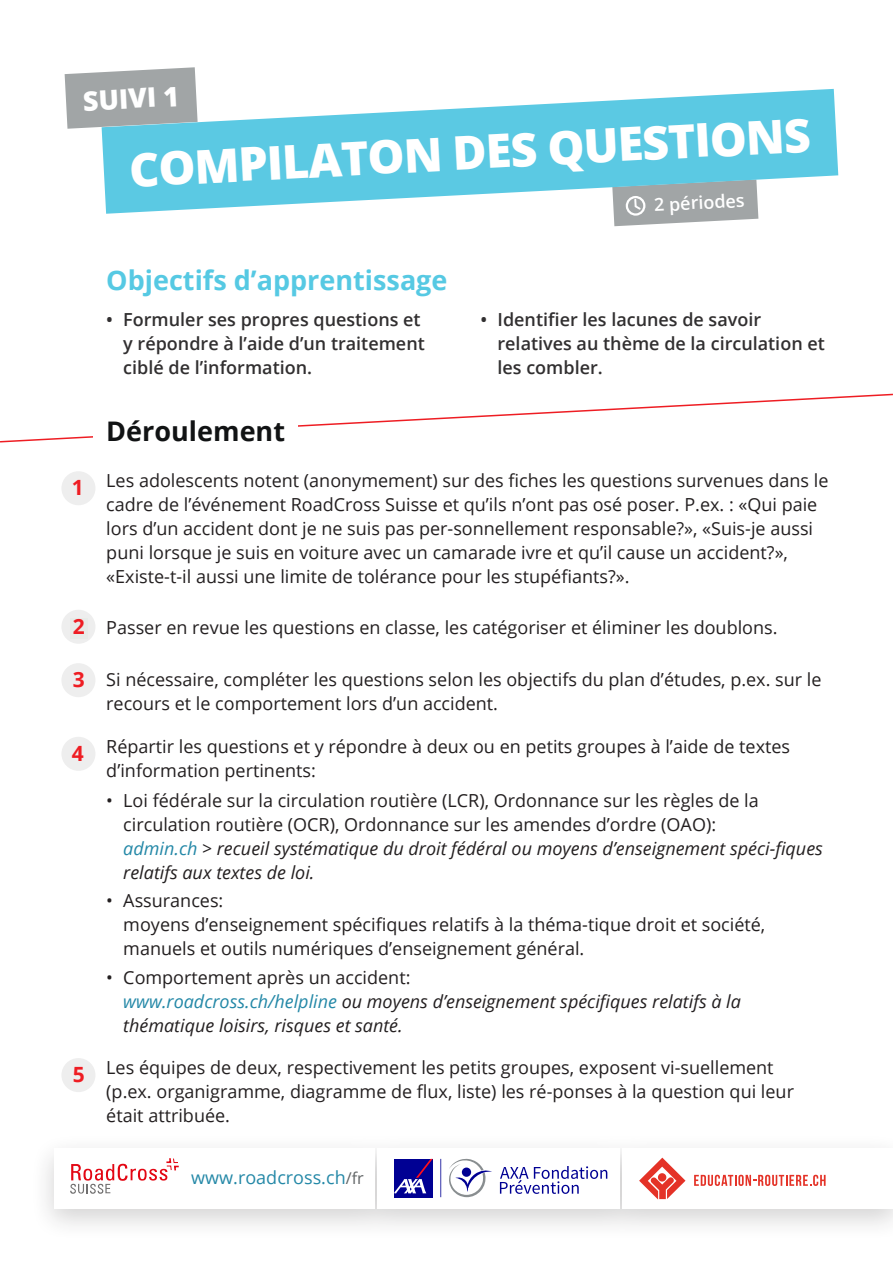
<style>
.page{position:relative;width:893px;height:1263px;background:#fff}
.page>*{position:absolute;margin:0;border:0;box-sizing:border-box;transform-origin:0 0}
.t1{font:800 46.5px "Open Sans";color:#fff}
.t2{font:700 27px "Open Sans";color:#56c9e3}
.t3{font:700 27px "Open Sans";color:#111314}
.t4{font:800 27px "Open Sans";color:#fff}
.t5{font:700 21px "Open Sans";color:#ee1d23}
.t6{font:18px/24px "Open Sans";color:#231f20}
.t7{font:600 18px/24px "Open Sans";color:#312f30}
.t8{font:italic 18px/24px "Open Sans";color:#231f20}
.t9{font:18px "Open Sans";color:#2488a7}
.t10{font:600 18px "Open Sans";color:#fff}
.s1{font-style:italic;color:#2488a7}
.s2{font-style:italic}
.s3{font-style:normal}
.s4{color:#2488a7}
.s5{font-size:16.35px;color:#606465}
</style>
<div class="page">
<div style="left:30px;top:1133px;width:863px;height:108px;background:#231f20;opacity:.2"></div>
<div style="left:377px;top:1148px;width:243px;height:61px;background:#fff"></div>
<div style="left:54px;top:1148px;width:321px;height:61px;background:#fff"></div>
<div style="left:622px;top:1148px;width:271px;height:61px;background:#fff"></div>
<svg style="left:70px;top:1158px;width:109px;height:36px"></svg>
<svg style="left:394px;top:1193px;width:39px;height:4px"></svg>
<svg style="left:394px;top:1159px;width:39px;height:34px"></svg>
<svg style="left:440px;top:1159px;width:1px;height:38px"></svg>
<svg style="left:449px;top:1159px;width:43px;height:38px"></svg>
<div style="left:462px;top:1167px;width:9px;height:10px;background:#000093;border-radius:50%"></div>
<svg style="left:500px;top:1166px;width:107px;height:28px"></svg>
<svg style="left:639px;top:1157px;width:46px;height:42px"></svg>
<svg style="left:694px;top:1175px;width:132px;height:11px"></svg>
<svg style="left:65px;top:67px;width:131px;height:62px"></svg>
<svg style="left:102px;top:89px;width:736px;height:125px;fill:#5bc9e3"></svg>
<svg style="left:612px;top:179px;width:146px;height:47px"></svg>
<div style="left:61px;top:471px;width:34px;height:34px;background:#eee;border-radius:50%"></div>
<div style="left:61px;top:610px;width:34px;height:34px;background:#eee;border-radius:50%"></div>
<div style="left:70px;top:618px;width:18px;height:21px;background:#e8ebe8"></div>
<div style="left:61px;top:663px;width:34px;height:34px;background:#eee;border-radius:50%"></div>
<div style="left:61px;top:1058px;width:34px;height:34px;background:#eee;border-radius:50%"></div>
<div style="left:61px;top:737px;width:34px;height:34px;background:#eee;border-radius:50%"></div>
<svg style="left:0;top:393px;width:893px;height:50px"></svg>
<div style="left:94px;top:408px;width:204px;height:46px;background:#fff"></div>
<p class="t4" style="left:82px;top:81px;width:98px;rotate:-3deg">SUIVI 1</p>
<p class="t1" style="left:128px;top:135px;width:684px;rotate:-3deg">COMPILATON DES QUESTIONS</p>
<p class="t5" style="left:72px;top:473px;width:13px">1</p>
<p class="t5" style="left:73px;top:611px;width:13px">2</p>
<p class="t5" style="left:73px;top:665px;width:13px">3</p>
<p class="t5" style="left:72px;top:739px;width:13px">4</p>
<p class="t5" style="left:73px;top:1060px;width:13px">5</p>
<p class="t2" style="left:106px;top:262px;width:343px">Objectifs d’apprentissage</p>
<p class="t7" style="left:123px;top:307px;width:303px;text-indent:-17px">• Formuler ses propres questions et y répondre à l’aide d’un traitement ciblé de l’information.</p>
<p class="t3" style="left:106px;top:413px;width:180px">Déroulement</p>
<p class="t10" style="left:653px;top:192px;width:92px;rotate:-3deg">2 périodes</p>
<p class="t7" style="left:497px;top:307px;width:329px;text-indent:-17px">• Identifier les lacunes de savoir relatives au thème de la circulation et les combler.</p>
<p class="t6" style="left:106px;top:468px;width:724px">Les adolescents notent (anonymement) sur des fiches les questions survenues dans le cadre de l’événement RoadCross Suisse et qu’ils n’ont pas osé poser. P.ex. : «Qui paie lors d’un accident dont je ne suis pas per-sonnellement responsable?», «Suis-je aussi puni lorsque je suis en voiture avec un camarade ivre et qu’il cause un accident?», «Existe-t-il aussi une limite de tolérance pour les stupéfiants?».</p>
<p class="t6" style="left:106px;top:615px;width:673px">Passer en revue les questions en classe, les catégoriser et éliminer les doublons.</p>
<p class="t6" style="left:106px;top:667px;width:717px">Si nécessaire, compléter les questions selon les objectifs du plan d’études, p.ex. sur le recours et le comportement lors d’un accident.</p>
<p class="t6" style="left:106px;top:734px;width:685px">Répartir les questions et y répondre à deux ou en petits groupes à l’aide de textes d’information pertinents:</p>
<p class="t6" style="left:123px;top:788px;width:701px;text-indent:-17px">• Loi fédérale sur la circulation routière (LCR), Ordonnance sur les règles de la circulation routière (OCR), Ordonnance sur les amendes d’ordre (OAO):<br><span class="s1">admin.ch</span> <span class="s2">&gt; recueil systématique du droit fédéral ou moyens d’enseignement spéci-fiques relatifs aux textes de loi.</span></p>
<p class="t6" style="left:123px;top:888px;width:644px;text-indent:-17px">• Assurances:<br>moyens d’enseignement spécifiques relatifs à la théma-tique droit et société, manuels et outils numériques d’enseignement général.</p>
<p class="t8" style="left:123px;top:964px;width:619px;text-indent:-17px"><span class="s3">• Comportement après un accident:<br></span><span class="s4">www.roadcross.ch/helpline</span> ou moyens d’enseignement spécifiques relatifs à la thématique loisirs, risques et santé.</p>
<p class="t6" style="left:106px;top:1055px;width:689px">Les équipes de deux, respectivement les petits groupes, exposent vi-suellement (p.ex. organigramme, diagramme de flux, liste) les ré-ponses à la question qui leur était attribuée.</p>
<p class="t9" style="left:191px;top:1165px;width:174px">www.roadcross.ch<span class="s5">/fr</span></p>
</div>
